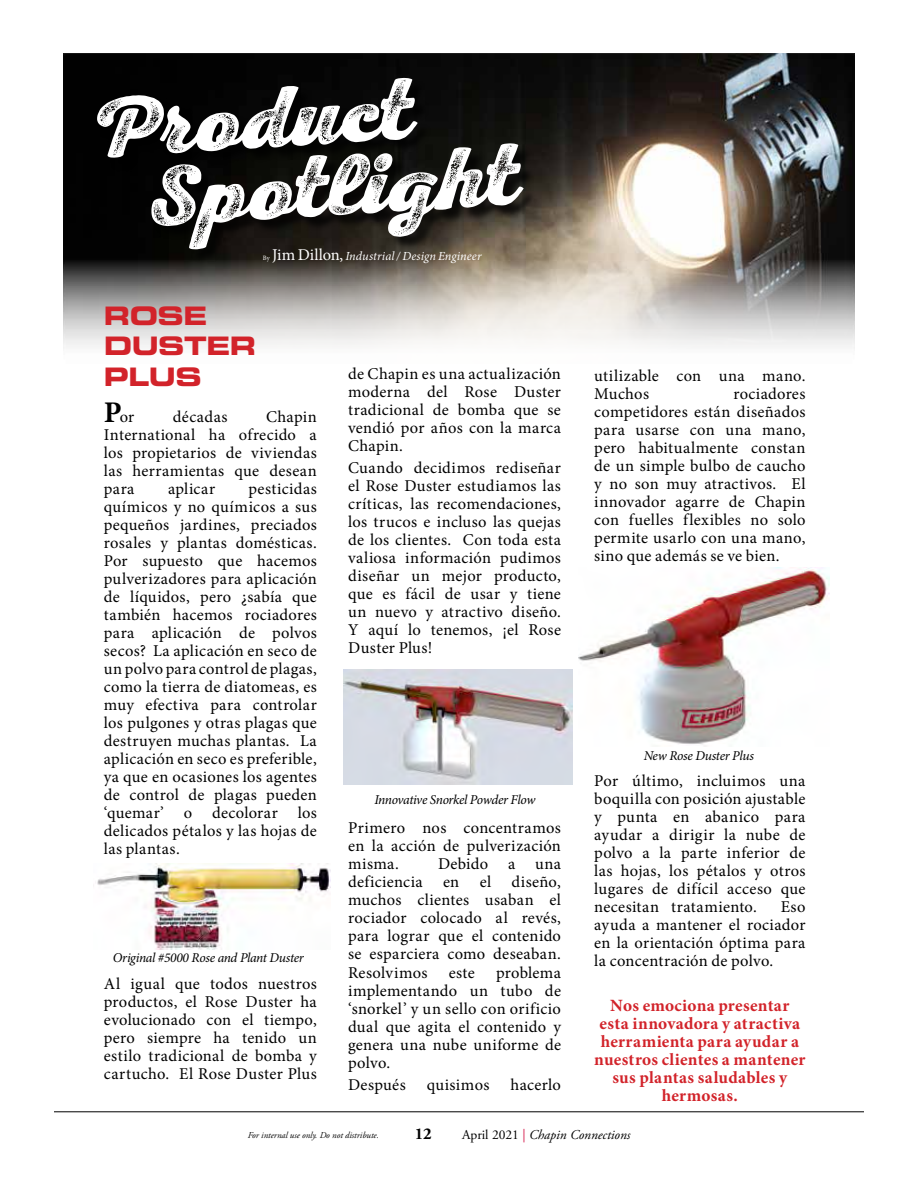
<style>
.page{position:relative;width:918px;height:1188px;background:#fff}
.page>*{position:absolute;margin:0;border:0;box-sizing:border-box;transform-origin:0 0}
.t1{font:86.55px/72.4px "Nexa Rust Script HW00 03";color:#fff}
.t2{font:25.5px/30.6px "Eurostile Bold Extended Two";letter-spacing:-.02em;color:#d2232a}
.t3{font:700 17.25px/18px "Minion Pro";letter-spacing:.015em;color:#d2232a;text-align:center}
.t4{font:16.5px/18px "Minion Pro";letter-spacing:.02em;color:#000;text-align:justify}
.t5{font:700 16.5px "Adobe Garamond Pro";color:#000}
.t6{font:italic 13.5px "Minion Pro";letter-spacing:-.025em;color:#000}
.t7{font:italic 13.5px "Adobe Garamond Pro";color:#000}
.t8{font:italic 12.3px "Minion Pro";letter-spacing:.005em;color:#fff}
.t9{font:italic 9px "Adobe Garamond Pro";color:#000}
.t10{font:6.6px "Minion Pro";color:#fff}
.s1{font-style:normal;font-size:16.5px}
.s2{font-weight:700;font-size:30px}
.s3{font-style:normal}
.s4{font-style:normal;color:#d31245}
</style>
<div class="page">
<hr style="left:54px;top:1111px;width:810px;height:1px;background:#000">
<img style="left:63px;top:54px;width:792px;height:295px">
<div style="left:99px;top:80px;width:438px;height:183px;background:#000;opacity:.75"></div>
<img style="left:93px;top:864px;width:238px;height:85px">
<img style="left:344px;top:670px;width:228px;height:115px">
<img style="left:579px;top:567px;width:250px;height:179px">
<h1 class="t1" style="left:130px;top:90px;width:380px;text-indent:-47px;rotate:-4deg">Product<br>Spotlight</h1>
<p class="t10" style="left:263px;top:253px;width:8px">By</p>
<p class="t8" style="left:272px;top:247px;width:211px"><span class="s1">Jim Dillon,</span> Industrial / Design Engineer</p>
<h2 class="t2" style="left:104px;top:300px;width:154px">ROSE<br>DUSTER<br>PLUS</h2>
<p class="t4" style="left:104px;top:408px;width:32px"><span class="s2">P</span>or</p>
<p class="t4" style="left:173px;top:408px;width:56px">décadas</p>
<p class="t4" style="left:104px;top:408px;width:215px;text-indent:162px">Chapin International ha ofrecido a los propietarios de viviendas las herramientas que desean para</p>
<p class="t4" style="left:104px;top:480px;width:215px;text-indent:145px">pesticidas químicos y no químicos a sus pequeños jardines, preciados rosales y plantas domésticas.<br>Por supuesto que hacemos pulverizadores para aplicación de líquidos, pero ¿sabía que también hacemos rociadores para aplicación de polvos secos? La aplicación en seco de un polvo para control de plagas, como la tierra de diatomeas, es muy efectiva para controlar los pulgones y otras plagas que destruyen muchas plantas. La aplicación en seco es preferible, ya que en ocasiones los agentes de control de plagas pueden ‘quemar’ o decolorar los delicados pétalos y las hojas de las plantas.</p>
<p class="t4" style="left:168px;top:480px;width:49px">aplicar</p>
<p class="t6" style="left:113px;top:949px;width:193px">Original #5000 Rose and Plant Duster</p>
<p class="t4" style="left:104px;top:975px;width:215px">Al igual que todos nuestros productos, el Rose Duster ha evolucionado con el tiempo, pero siempre ha tenido un estilo tradicional de bomba y cartucho. El Rose Duster Plus</p>
<p class="t4" style="left:348px;top:365px;width:214px">de Chapin es una actualización moderna del Rose Duster tradicional de bomba que se vendió por años con la marca Chapin.</p>
<p class="t4" style="left:348px;top:459px;width:214px">Cuando decidimos rediseñar el Rose Duster estudiamos las críticas, las recomendaciones, los trucos e incluso las quejas de los clientes. Con toda esta valiosa información pudimos diseñar un mejor producto, que es fácil de usar y tiene un nuevo y atractivo diseño.<br>Y aquí lo tenemos, ¡el Rose Duster Plus!</p>
<p class="t6" style="left:374px;top:790px;width:162px">Innovative Snorkel Powder Flow</p>
<p class="t4" style="left:348px;top:819px;width:214px">Primero nos concentramos en la acción de pulverización misma.</p>
<p class="t4" style="left:348px;top:855px;width:214px;text-indent:90px">Debido a una deficiencia en el diseño, muchos clientes usaban el rociador colocado al revés, para lograr que el contenido se esparciera como deseaban.<br>Resolvimos</p>
<p class="t4" style="left:348px;top:963px;width:214px;text-indent:148px">problema implementando un tubo de ‘snorkel’ y un sello con orificio dual que agita el contenido y genera una nube uniforme de polvo.</p>
<p class="t4" style="left:348px;top:1076px;width:59px">Después</p>
<p class="t4" style="left:427px;top:1076px;width:64px">quisimos</p>
<p class="t4" style="left:511px;top:1076px;width:52px">hacerlo</p>
<p class="t4" style="left:449px;top:963px;width:28px">este</p>
<p class="t4" style="left:594px;top:367px;width:213px">utilizable con una mano.<br>Muchos</p>
<p class="t4" style="left:594px;top:385px;width:213px;text-indent:139px">rociadores competidores están diseñados para usarse con una mano, pero habitualmente constan de un simple bulbo de caucho y no son muy atractivos. El innovador agarre de Chapin con fuelles flexibles no solo permite usarlo con una mano, sino que además se ve bien.</p>
<p class="t6" style="left:644px;top:747px;width:112px">New Rose Duster Plus</p>
<p class="t4" style="left:594px;top:772px;width:213px">Por último, incluimos una boquilla con posición ajustable y punta en abanico para ayudar a dirigir la nube de polvo a la parte inferior de las hojas, los pétalos y otros lugares de difícil acceso que necesitan tratamiento.</p>
<p class="t4" style="left:594px;top:898px;width:213px;text-indent:186px">Eso ayuda a mantener el rociador en la orientación óptima para la concentración de polvo.</p>
<p class="t3" style="left:594px;top:996px;width:213px">Nos emociona presentar esta innovadora y atractiva herramienta para ayudar a nuestros clientes a mantener sus plantas saludables y hermosas.</p>
<p class="t9" style="left:248px;top:1130px;width:133px">For internal use only. Do not distribute.</p>
<p class="t5" style="left:415px;top:1125px;width:19px">12</p>
<p class="t7" style="left:462px;top:1127px;width:170px"><span class="s3">April 2021</span> <span class="s4">|</span> Chapin Connections</p>
</div>
